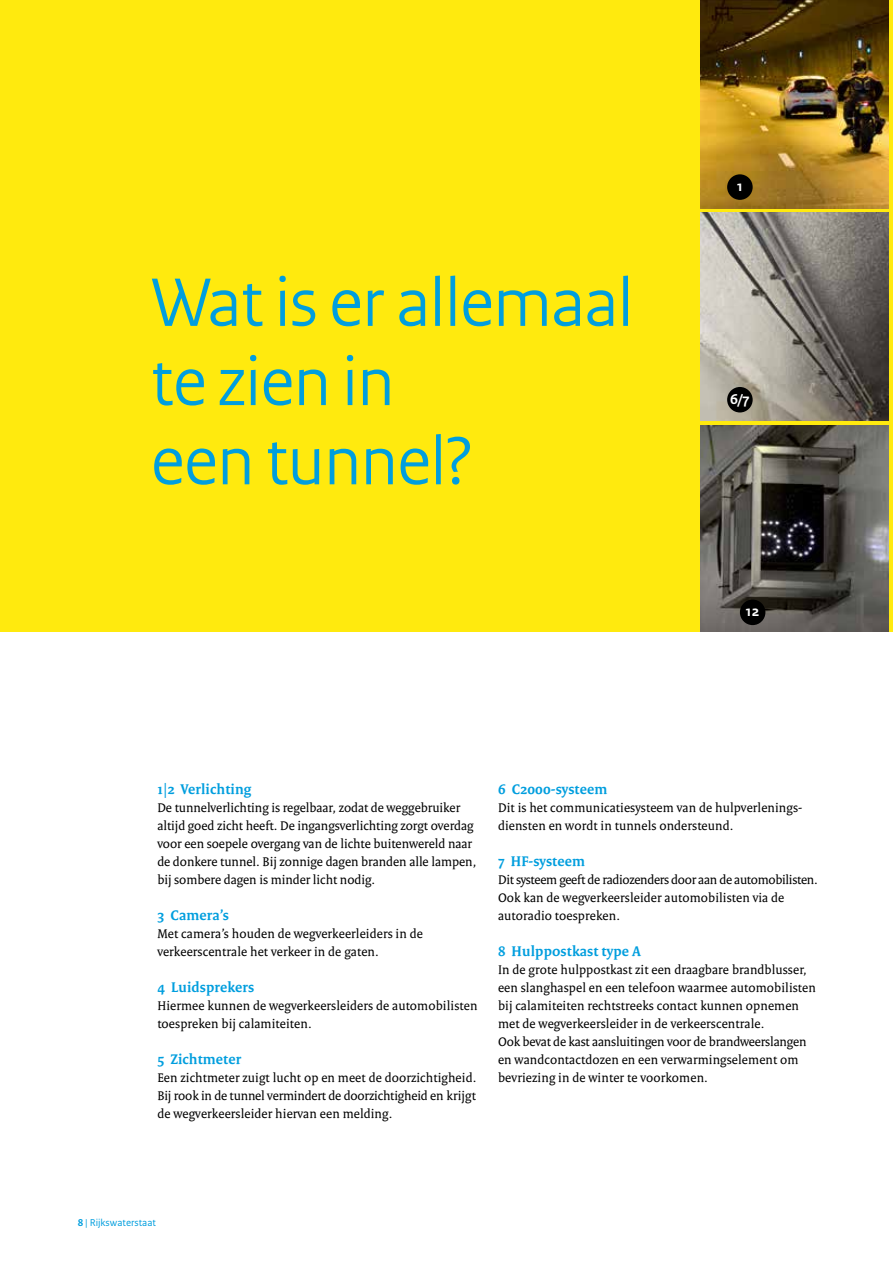
<style>
.page{position:relative;width:893px;height:1263px;background:#fff}
.page>*{position:absolute;margin:0;border:0;box-sizing:border-box;transform-origin:0 0}
.t1{font:72px/79.2px "Rijksoverheid Sans Heading";color:#009ede}
.t2{font:700 15px "Rijksoverheid Serif";letter-spacing:.01em;color:#009ede}
.t3{font:700 15px "Rijksoverheid Sans Text";color:#fff}
.t4{font:13.5px/18px "Rijksoverheid Serif";letter-spacing:.01em;color:#000}
.t5{font:10.5px "Rijksoverheid Sans Text";color:#009ede}
.s1{font-weight:700}
</style>
<div class="page">
<div style="left:0;top:0;width:893px;height:631px;background:#ffea0e"></div>
<img style="left:701px;top:0;width:188px;height:208px">
<img style="left:701px;top:213px;width:188px;height:208px">
<img style="left:701px;top:425px;width:188px;height:206px">
<div style="left:727px;top:174px;width:26px;height:26px;background:#000;border-radius:50%"></div>
<div style="left:727px;top:387px;width:26px;height:25px;background:#000;border-radius:50%"></div>
<div style="left:740px;top:600px;width:25px;height:25px;background:#000;border-radius:50%"></div>
<h1 class="t1" style="left:151px;top:264px;width:484px">Wat is er allemaal te zien in<br>een tunnel?</h1>
<p class="t3" style="left:737px;top:178px;width:7px">1</p>
<p class="t3" style="left:730px;top:390px;width:21px">6/7</p>
<p class="t3" style="left:746px;top:603px;width:15px">12</p>
<p class="t2" style="left:157px;top:780px;width:96px">1|2 Verlichting</p>
<p class="t4" style="left:157px;top:798px;width:321px">De tunnelverlichting is regelbaar, zodat de weggebruiker altijd goed zicht heeft. De ingangsverlichting zorgt overdag voor een soepele overgang van de lichte buitenwereld naar de donkere tunnel. Bij zonnige dagen branden alle lampen, bij sombere dagen is minder licht nodig.</p>
<p class="t2" style="left:157px;top:906px;width:73px">3 Camera’s</p>
<p class="t4" style="left:157px;top:924px;width:267px">Met camera’s houden de wegverkeerleiders in de verkeerscentrale het verkeer in de gaten.</p>
<p class="t2" style="left:157px;top:978px;width:98px">4 Luidsprekers</p>
<p class="t4" style="left:157px;top:996px;width:322px">Hiermee kunnen de wegverkeersleiders de automobilisten toespreken bij calamiteiten.</p>
<p class="t2" style="left:157px;top:1050px;width:85px">5 Zichtmeter</p>
<p class="t4" style="left:157px;top:1068px;width:321px;text-align:justify">Een zichtmeter zuigt lucht op en meet de doorzichtigheid.<br>Bij rook in de tunnel vermindert de doorzichtigheid en krijgt de wegverkeersleider hiervan een melding.</p>
<p class="t2" style="left:498px;top:780px;width:111px">6 C2000-systeem</p>
<p class="t4" style="left:498px;top:798px;width:306px">Dit is het communicatiesysteem van de hulpverlenings&shy;diensten en wordt in tunnels ondersteund.</p>
<p class="t2" style="left:498px;top:852px;width:88px">7 HF-systeem</p>
<p class="t4" style="left:498px;top:870px;width:321px">Dit systeem geeft de radiozenders door aan de automobilisten.<br>Ook kan de wegverkeersleider automobilisten via de autoradio toespreken.</p>
<p class="t2" style="left:498px;top:942px;width:145px">8 Hulppostkast type A</p>
<p class="t4" style="left:498px;top:960px;width:319px">In de grote hulppostkast zit een draagbare brandblusser, een slanghaspel en een telefoon waarmee automobilisten bij calamiteiten rechtstreeks contact kunnen opnemen met de wegverkeersleider in de verkeerscentrale.<br>Ook bevat de kast aansluitingen voor de brandweerslangen en wandcontactdozen en een verwarmingselement om bevriezing in de winter te voorkomen.</p>
<p class="t5" style="left:78px;top:1216px;width:80px"><span class="s1">8</span> | Rijkswaterstaat</p>
</div>
